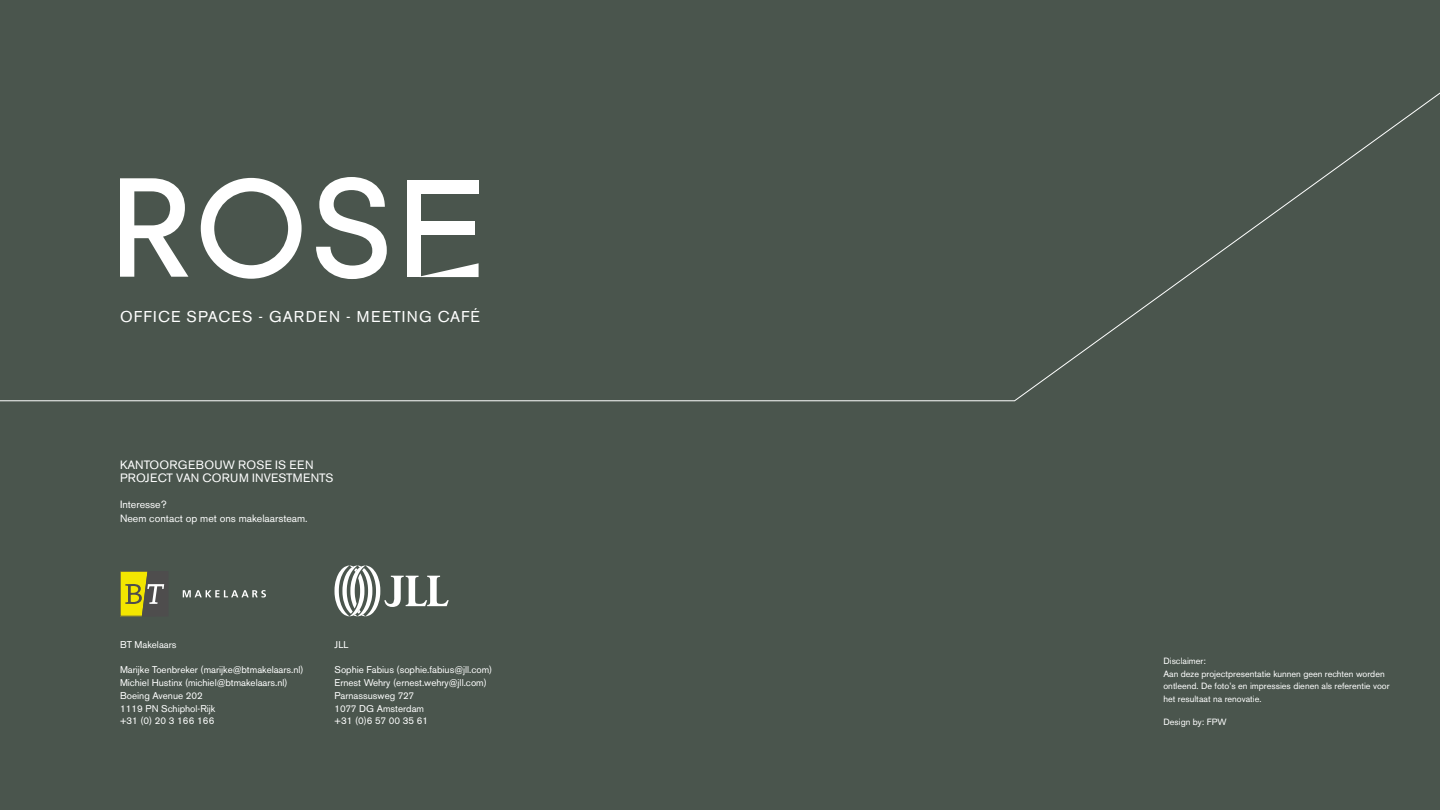
<style>
.page{position:relative;width:1440px;height:810px;background:#4a554d}
.page>*{position:absolute;margin:0;border:0;box-sizing:border-box;transform-origin:0 0}
.t1{font:15.6px "Akzidenz Grotesk BE";letter-spacing:.08em;color:#fff}
.t2{font:12px/12.8px "Akzidenz Grotesk BE";letter-spacing:.02em;color:#fff}
.t3{font:10.5px/13.5px "Akzidenz Grotesk BE";color:#fff}
.t4{font:9.75px/12.8px "Akzidenz Grotesk BE";color:#fff}
.t5{font:9px/12.8px "Akzidenz Grotesk BE";color:#fff}
</style>
<div class="page">
<svg style="left:0;top:92px;width:1440px;height:310px"></svg>
<svg style="left:334px;top:566px;width:115px;height:50px"></svg>
<svg style="left:201px;top:178px;width:101px;height:101px"></svg>
<div style="left:407px;top:180px;width:13px;height:97px;background:#fff"></div>
<div style="left:419px;top:180px;width:60px;height:14px;background:#fff"></div>
<svg style="left:420px;top:263px;width:59px;height:14px"></svg>
<div style="left:416px;top:222px;width:59px;height:13px;background:#fff"></div>
<svg style="left:120px;top:178px;width:68px;height:99px"></svg>
<svg style="left:316px;top:177px;width:71px;height:102px"></svg>
<svg style="left:183px;top:590px;width:83px;height:8px"></svg>
<svg style="left:120px;top:571px;width:45px;height:45px"></svg>
<h1 class="t1" style="left:120px;top:308px;width:362px">OFFICE SPACES - GARDEN - MEETING CAFÉ</h1>
<p class="t2" style="left:120px;top:459px;width:215px">KANTOORGEBOUW ROSE IS EEN<br>PROJECT VAN CORUM INVESTMENTS</p>
<p class="t3" style="left:120px;top:498px;width:189px">Interesse?<br>Neem contact op met ons makelaarsteam.</p>
<p class="t4" style="left:120px;top:638px;width:58px">BT Makelaars</p>
<p class="t4" style="left:120px;top:664px;width:185px">Marijke Toenbreker (marijke@btmakelaars.nl)<br>Michiel Hustinx (michiel@btmakelaars.nl)<br>Boeing Avenue 202<br>1119 PN Schiphol-Rijk<br>+31 (0) 20 3 166 166</p>
<p class="t4" style="left:334px;top:638px;width:16px">JLL</p>
<p class="t4" style="left:334px;top:664px;width:159px">Sophie Fabius (sophie.fabius@jll.com)<br>Ernest Wehry (ernest.wehry@jll.com)<br>Parnassusweg 727<br>1077 DG Amsterdam<br>+31 (0)6 57 00 35 61</p>
<p class="t5" style="left:1163px;top:654px;width:228px">Disclaimer:<br>Aan deze projectpresentatie kunnen geen rechten worden ontleend. De foto’s en impressies dienen als referentie voor het resultaat na renovatie.</p>
<p class="t5" style="left:1163px;top:716px;width:65px">Design by: FPW</p>
</div>
